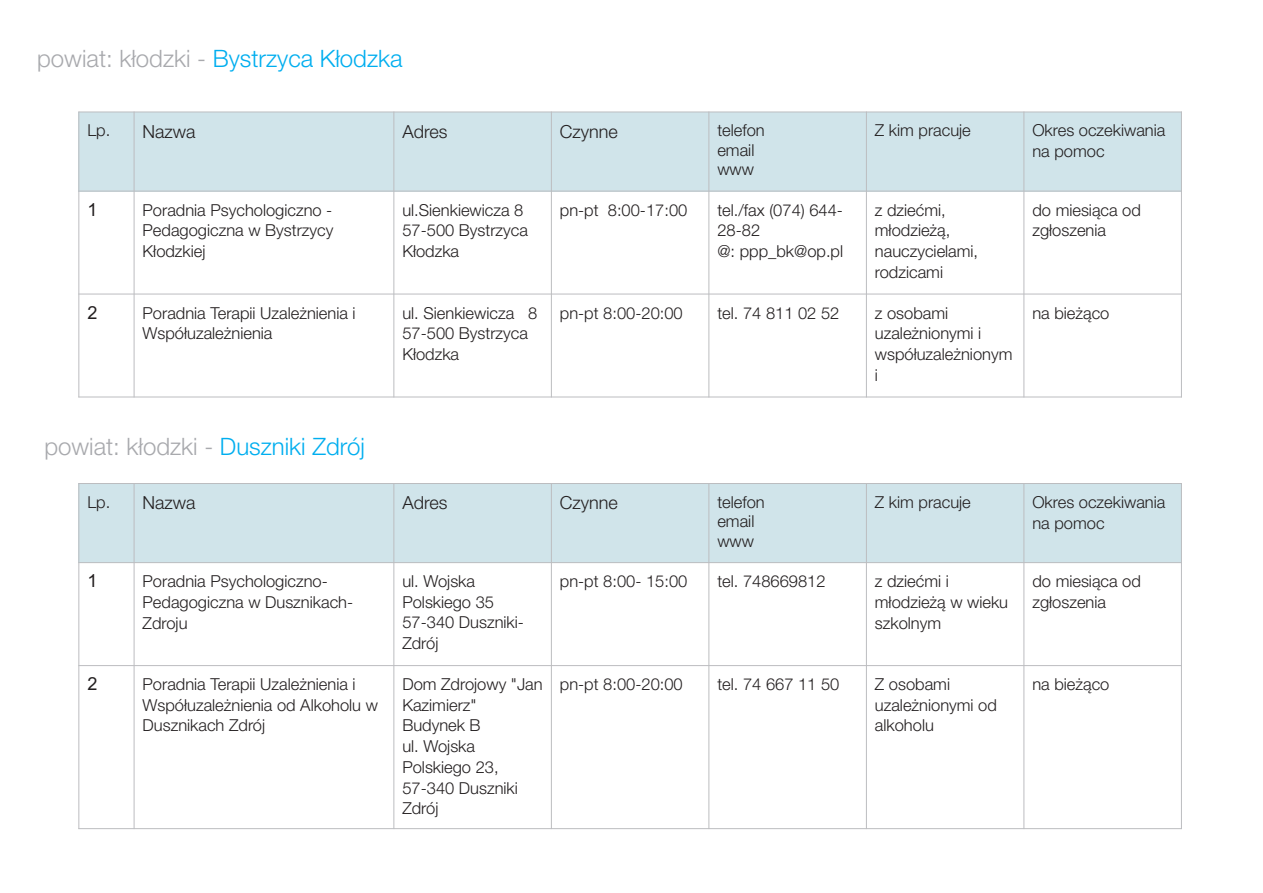
<style>
.page{position:relative;width:1263px;height:893px;background:#fff}
.page>*{position:absolute;margin:0;border:0;box-sizing:border-box;transform-origin:0 0}
.t1{font:300 24px "Helvetica Neue LT Pro";color:#00aeef}
.t2{font:300 24px "Helvetica Neue LT Pro";color:#a8a9ad}
.t3{font:300 18px "Helvetica Neue LT Pro";color:#231f20}
.t4{font:18px "Arial";color:#231f20}
.t5{font:300 16.5px/20.7px "Helvetica Neue LT Pro";color:#231f20}
.s1{color:#a8a9ad}
.s2{font-size:16.5px}
.s3{color:#00aeef}
</style>
<div class="page">
<div style="left:79px;top:112px;width:55px;height:79px;background:#d0e4ea"></div>
<div style="left:134px;top:112px;width:260px;height:79px;background:#d0e4ea"></div>
<div style="left:394px;top:112px;width:157px;height:79px;background:#d0e4ea"></div>
<div style="left:551px;top:112px;width:158px;height:79px;background:#d0e4ea"></div>
<div style="left:709px;top:112px;width:157px;height:79px;background:#d0e4ea"></div>
<div style="left:866px;top:112px;width:158px;height:79px;background:#d0e4ea"></div>
<div style="left:1024px;top:112px;width:157px;height:79px;background:#d0e4ea"></div>
<hr style="left:78px;top:112px;width:1px;height:285px;background:#bcbdc0">
<hr style="left:134px;top:112px;width:1px;height:285px;background:#bcbdc0">
<hr style="left:393px;top:112px;width:1px;height:285px;background:#bcbdc0">
<hr style="left:551px;top:112px;width:1px;height:285px;background:#bcbdc0">
<hr style="left:708px;top:112px;width:1px;height:285px;background:#bcbdc0">
<hr style="left:866px;top:112px;width:1px;height:285px;background:#bcbdc0">
<hr style="left:1023px;top:112px;width:1px;height:285px;background:#bcbdc0">
<hr style="left:1181px;top:112px;width:1px;height:285px;background:#bcbdc0">
<hr style="left:78px;top:397px;width:1104px;height:1px;background:#bcbdc0">
<hr style="left:78px;top:294px;width:1104px;height:1px;background:#bcbdc0">
<hr style="left:78px;top:191px;width:1104px;height:1px;background:#bcbdc0">
<hr style="left:78px;top:112px;width:1104px;height:1px;background:#bcbdc0">
<div style="left:79px;top:483px;width:55px;height:80px;background:#d0e4ea"></div>
<div style="left:134px;top:483px;width:260px;height:80px;background:#d0e4ea"></div>
<div style="left:394px;top:483px;width:157px;height:80px;background:#d0e4ea"></div>
<div style="left:551px;top:483px;width:158px;height:80px;background:#d0e4ea"></div>
<div style="left:709px;top:483px;width:157px;height:80px;background:#d0e4ea"></div>
<div style="left:866px;top:483px;width:158px;height:80px;background:#d0e4ea"></div>
<div style="left:1024px;top:483px;width:157px;height:80px;background:#d0e4ea"></div>
<hr style="left:78px;top:483px;width:1px;height:346px;background:#bcbdc0">
<hr style="left:134px;top:483px;width:1px;height:346px;background:#bcbdc0">
<hr style="left:393px;top:483px;width:1px;height:346px;background:#bcbdc0">
<hr style="left:551px;top:483px;width:1px;height:346px;background:#bcbdc0">
<hr style="left:708px;top:483px;width:1px;height:346px;background:#bcbdc0">
<hr style="left:866px;top:483px;width:1px;height:346px;background:#bcbdc0">
<hr style="left:1023px;top:483px;width:1px;height:346px;background:#bcbdc0">
<hr style="left:1181px;top:483px;width:1px;height:346px;background:#bcbdc0">
<hr style="left:78px;top:828px;width:1104px;height:1px;background:#bcbdc0">
<hr style="left:78px;top:665px;width:1104px;height:1px;background:#bcbdc0">
<hr style="left:78px;top:562px;width:1104px;height:1px;background:#bcbdc0">
<hr style="left:78px;top:483px;width:1104px;height:1px;background:#bcbdc0">
<h1 class="t1" style="left:37px;top:50px;width:367px"><span class="s1">powiat: k³odzki -</span> Bystrzyca K³odzka</h1>
<p class="t3" style="left:87px;top:125px;width:110px"><span class="s2">Lp.</span> Nazwa</p>
<p class="t3" style="left:402px;top:125px;width:47px">Adres</p>
<p class="t3" style="left:560px;top:125px;width:60px">Czynne</p>
<p class="t5" style="left:717px;top:123px;width:49px;line-height:19.5px">telefon email www</p>
<p class="t5" style="left:875px;top:123px;width:97px">Z kim pracuje</p>
<p class="t5" style="left:1032px;top:123px;width:134px">Okres oczekiwania na pomoc</p>
<p class="t4" style="left:87px;top:203px;width:12px">1</p>
<p class="t5" style="left:143px;top:202px;width:192px;text-align:justify">Poradnia Psychologiczno - Pedagogiczna w Bystrzycy K³odzkiej</p>
<p class="t5" style="left:402px;top:202px;width:127px">ul.Sienkiewicza 8<br>57-500 Bystrzyca<br>K³odzka</p>
<p class="t5" style="left:560px;top:202px;width:129px">pn-pt 8:00-17:00</p>
<p class="t5" style="left:717px;top:202px;width:127px">tel./fax (074) 644-<br>28-82<br>@: ppp_bk@op.pl</p>
<p class="t5" style="left:875px;top:202px;width:105px">z dzieæmi, m³odzie¿¹, nauczycielami, rodzicami</p>
<p class="t5" style="left:1032px;top:202px;width:110px">do miesi¹ca od zg³oszenia</p>
<p class="t4" style="left:87px;top:306px;width:12px">2</p>
<p class="t5" style="left:143px;top:305px;width:215px">Poradnia Terapii Uzale¿nienia i<br>Wspó³uzale¿nienia</p>
<p class="t5" style="left:402px;top:305px;width:136px">ul. Sienkiewicza 8<br>57-500 Bystrzyca<br>K³odzka</p>
<p class="t5" style="left:560px;top:305px;width:124px">pn-pt 8:00-20:00</p>
<p class="t5" style="left:717px;top:305px;width:124px">tel. 74 811 02 52</p>
<p class="t5" style="left:875px;top:305px;width:139px">z osobami uzale¿nionymi i wspó³uzale¿nionym i</p>
<p class="t5" style="left:1032px;top:305px;width:79px">na bie¿¹co</p>
<h1 class="t2" style="left:44px;top:437px;width:322px">powiat: k³odzki - <span class="s3">Duszniki Zdrój</span></h1>
<p class="t3" style="left:87px;top:497px;width:110px"><span class="s2">Lp.</span> Nazwa</p>
<p class="t3" style="left:402px;top:497px;width:47px">Adres</p>
<p class="t3" style="left:560px;top:497px;width:60px">Czynne</p>
<p class="t5" style="left:717px;top:495px;width:49px;line-height:19.5px">telefon email www</p>
<p class="t5" style="left:875px;top:494px;width:97px">Z kim pracuje</p>
<p class="t5" style="left:1032px;top:494px;width:134px">Okres oczekiwania na pomoc</p>
<p class="t4" style="left:87px;top:574px;width:12px">1</p>
<p class="t5" style="left:143px;top:573px;width:212px">Poradnia Psychologiczno-<br>Pedagogiczna w Dusznikach-<br>Zdroju</p>
<p class="t5" style="left:402px;top:573px;width:123px">ul. Wojska<br>Polskiego 35<br>57-340 Duszniki-<br>Zdrój</p>
<p class="t5" style="left:560px;top:573px;width:129px">pn-pt 8:00- 15:00</p>
<p class="t5" style="left:717px;top:573px;width:110px">tel. 748669812</p>
<p class="t5" style="left:875px;top:573px;width:135px">z dzieæmi i m³odzie¿¹ w wieku szkolnym</p>
<p class="t5" style="left:1032px;top:573px;width:110px">do miesi¹ca od zg³oszenia</p>
<p class="t4" style="left:87px;top:677px;width:12px">2</p>
<p class="t5" style="left:143px;top:676px;width:237px">Poradnia Terapii Uzale¿nienia i<br>Wspó³uzale¿nienia od Alkoholu w<br>Dusznikach Zdrój</p>
<p class="t5" style="left:402px;top:676px;width:142px">Dom Zdrojowy "Jan<br>Kazimierz"<br>Budynek B<br>ul. Wojska<br>Polskiego 23,<br>57-340 Duszniki<br>Zdrój</p>
<p class="t5" style="left:560px;top:676px;width:124px">pn-pt 8:00-20:00</p>
<p class="t5" style="left:717px;top:676px;width:124px">tel. 74 667 11 50</p>
<p class="t5" style="left:875px;top:676px;width:123px">Z osobami uzale¿nionymi od alkoholu</p>
<p class="t5" style="left:1032px;top:676px;width:79px">na bie¿¹co</p>
</div>
